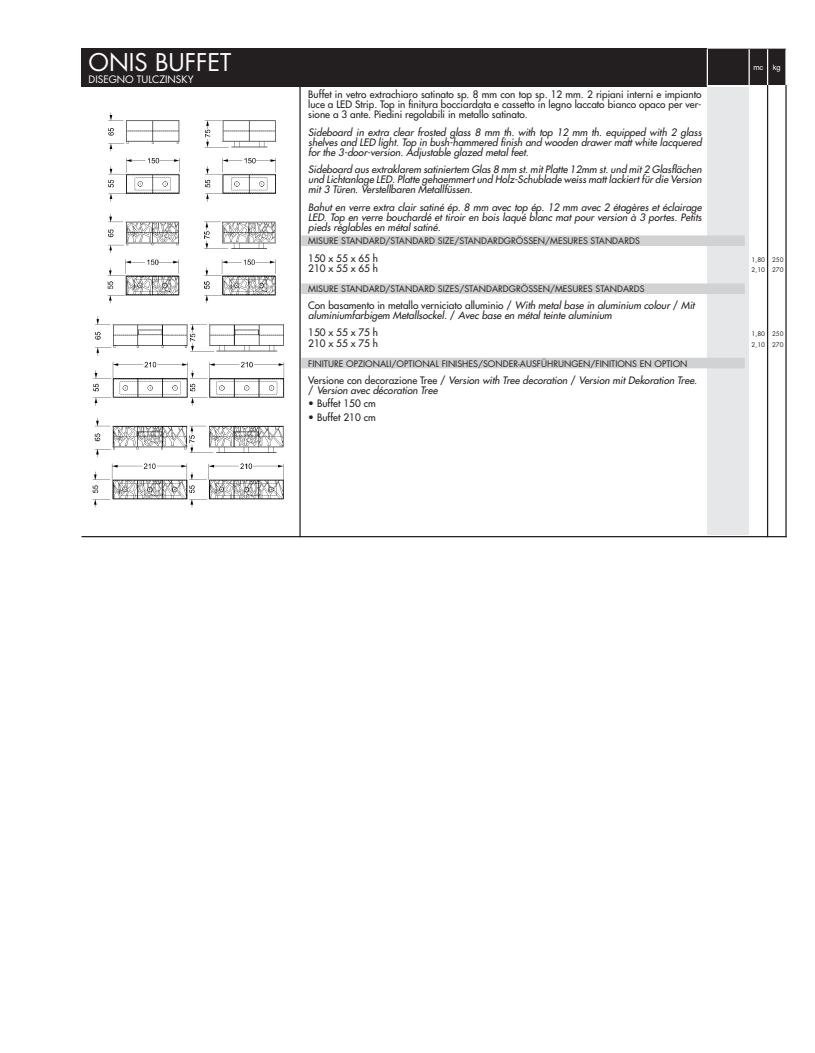
<style>
.page{position:relative;width:815px;height:1053px;background:#fff}
.page>*{position:absolute;margin:0;border:0;box-sizing:border-box;transform-origin:0 0}
.t1{font:23.75px "Futura Std";color:#fff}
.t2{font:italic 500 10px/10px "Futura Std";color:#231f20;text-align:justify}
.t3{font:500 10px/10px "Futura Std";color:#231f20}
.t4{font:10px "Futura Std";color:#fff}
.t5{font:8.75px "Futura Std";color:#231f20}
.t6{font:7.5px "Arial";color:#fff}
.t7{font:6.25px/10.5px "Futura Std";color:#231f20}
.s1{font-style:normal}
</style>
<div class="page">
<div style="left:81px;top:48px;width:626px;height:38px;background:#231f20"></div>
<svg style="left:707px;top:49px;width:79px;height:37px;background:#332f30"></svg>
<div style="left:707px;top:87px;width:42px;height:447px;background:#e6e7e9"></div>
<hr style="left:81px;top:536px;width:706px;height:1px;background:#231f20">
<hr style="left:299px;top:85px;width:2px;height:452px;background:#231f20">
<hr style="left:767px;top:85px;width:1px;height:452px;background:#231f20">
<hr style="left:785px;top:85px;width:2px;height:452px;background:#231f20">
<img style="left:92px;top:112px;width:193px;height:396px">
<div style="left:301px;top:235px;width:444px;height:11px;background:#d1d2d4"></div>
<div style="left:301px;top:283px;width:444px;height:11px;background:#d1d2d4"></div>
<div style="left:301px;top:358px;width:444px;height:10px;background:#d1d2d4"></div>
<h1 class="t1" style="left:89px;top:47px;width:144px">ONIS BUFFET</h1>
<p class="t4" style="left:89px;top:73px;width:107px">DISEGNO TULCZINSKY</p>
<p class="t3" style="left:308px;top:89px;width:395px;text-align:justify">Buffet in vetro extrachiaro satinato sp. 8 mm con top sp. 12 mm. 2 ripiani interni e impianto luce a LED Strip. Top in finitura bocciardata e cassetto in legno laccato bianco opaco per ver&shy;sione a 3 ante. Piedini regolabili in metallo satinato.</p>
<p class="t2" style="left:308px;top:127px;width:395px">Sideboard in extra clear frosted glass 8 mm th. with top 12 mm th. equipped with 2 glass shelves and LED light. Top in bush-hammered finish and wooden drawer matt white lacquered for the 3-door-version. Adjustable glazed metal feet.</p>
<p class="t2" style="left:308px;top:165px;width:395px">Sideboard aus extraklarem satiniertem Glas 8 mm st. mit Platte 12mm st. und mit 2 Glasflächen und Lichtanlage LED. Platte gehaemmert und Holz-Schublade weiss matt lackiert fü r die Version mit 3 Tü ren. Verstellbaren Metallfüssen.</p>
<p class="t2" style="left:308px;top:202px;width:395px">Bahut en verre extra clair satiné ép. 8 mm avec top ép. 12 mm avec 2 étagères et éclairage LED. Top en verre bouchardé et tiroir en bois laqué blanc mat pour version à 3 portes. Petits pieds réglables en métal satiné.</p>
<p class="t5" style="left:308px;top:235px;width:333px">MISURE STANDARD/STANDARD SIZE/STANDARDGRÖSSEN/MESURES STANDARDS</p>
<p class="t3" style="left:308px;top:253px;width:71px;line-height:10.5px">150 x 55 x 65 h<br>210 x 55 x 65 h</p>
<p class="t5" style="left:308px;top:283px;width:338px">MISURE STANDARD/STANDARD SIZES/STANDARDGRÖSSEN/MESURES STANDARDS</p>
<p class="t2" style="left:308px;top:301px;width:388px"><span class="s1">Con basamento in metallo verniciato alluminio /</span> With metal base in aluminium colour <span class="s1">/</span> Mit aluminiumfarbigem Metallsockel. <span class="s1">/</span> Avec base en métal teinte aluminium</p>
<p class="t3" style="left:308px;top:327px;width:71px;line-height:10.5px">150 x 55 x 75 h<br>210 x 55 x 75 h</p>
<p class="t5" style="left:308px;top:358px;width:381px">FINITURE OPZIONALI/OPTIONAL FINISHES/SONDER-AUSFÜHRUNGEN/FINITIONS EN OPTION</p>
<p class="t2" style="left:308px;top:375px;width:390px"><span class="s1">Versione con decorazione Tree /</span> Version with Tree decoration <span class="s1">/</span> Version mit Dekoration Tree. <span class="s1">/</span> Version avec décoration Tree</p>
<p class="t3" style="left:308px;top:398px;width:69px">• Buffet 150 cm</p>
<p class="t3" style="left:308px;top:412px;width:69px">• Buffet 210 cm</p>
<p class="t6" style="left:753px;top:62px;width:11px">mc</p>
<p class="t6" style="left:773px;top:62px;width:9px">kg</p>
<p class="t7" style="left:752px;top:254px;width:34px">1,80 250<br>2,10 270</p>
<p class="t7" style="left:752px;top:328px;width:34px">1,80 250<br>2,10 270</p>
</div>
